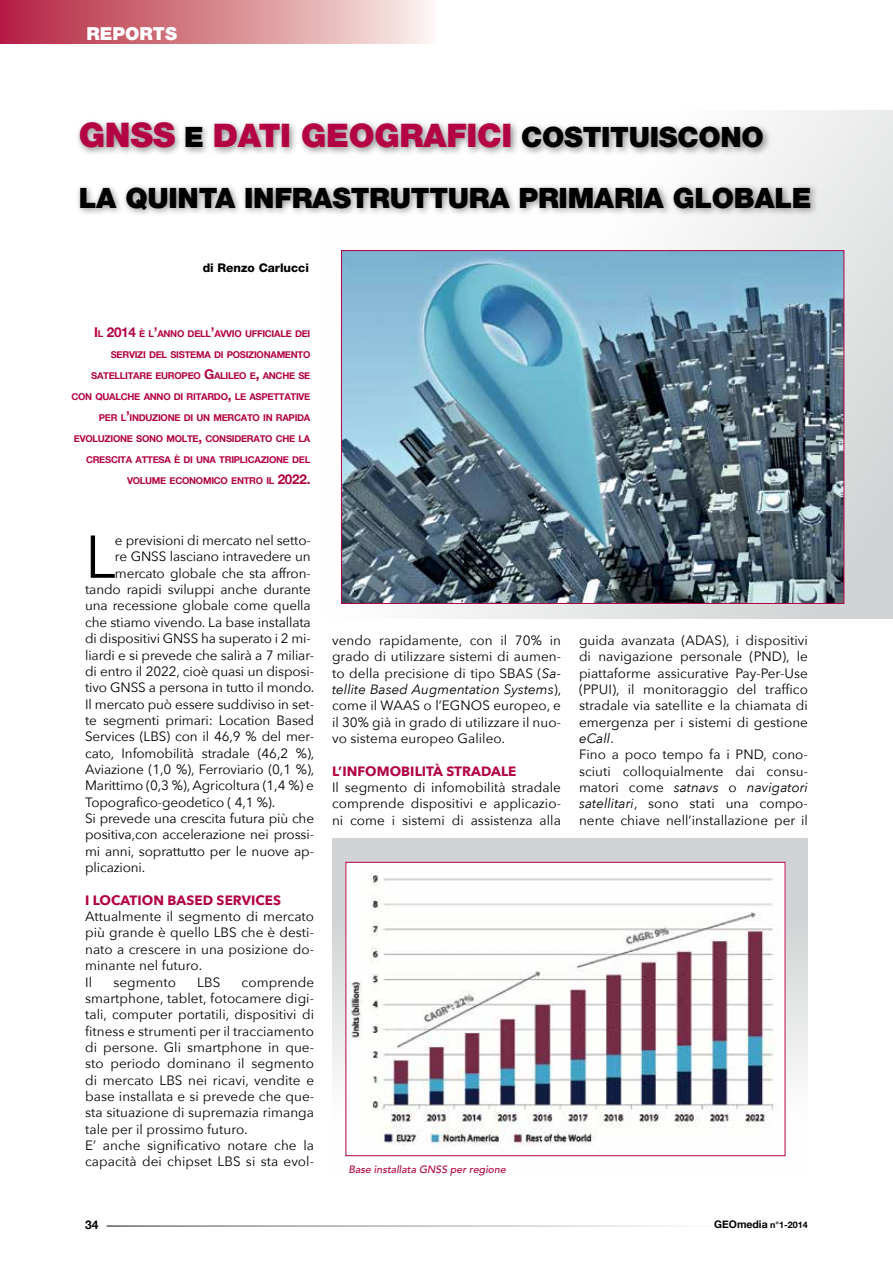
<style>
.page{position:relative;width:893px;height:1263px;background:#fff}
.page>*{position:absolute;margin:0;border:0;box-sizing:border-box;transform-origin:0 0}
.t1{font:59.7px "Avenir Next";color:#000}
.t2{font:900 28.05px/60.3px "Helvetica Neue";letter-spacing:-.01em;color:#000}
.t3{font:900 18px "Helvetica Neue";color:#fff}
.t4{font:13.5px/16.4px "Avenir Next";letter-spacing:.005em;color:#000}
.t5{font:700 13.5px "Avenir Next";letter-spacing:.005em;color:#b30343}
.t6{font:800 12px "Helvetica Neue";color:#000}
.t7{font:700 12px "Helvetica Neue";color:#000}
.t8{font:italic 500 10.5px "Avenir";color:#b30343}
.t9{font:700 10.5px "Helvetica Neue";color:#000}
.t10{font:700 9.45px "Helvetica Neue";letter-spacing:-.03em;color:#b30343}
.s1{font-size:34.05px;color:#b30343}
.s2{font-size:32.55px;color:#b30343}
.s3{font-size:13.5px}
.s4{font-style:italic}
.s5{font-size:9px}
</style>
<div class="page">
<div style="left:0;top:0;width:437px;height:44px;background:linear-gradient(to right,#b4203b,#fbf3e9)"></div>
<div style="left:332px;top:838px;width:476px;height:340px;background:linear-gradient(to bottom,#c8cbcc,#fff)"></div>
<svg style="left:340px;top:111px;width:553px;height:508px"></svg>
<div style="left:75px;top:118px;width:744px;height:100px;background:#000;opacity:.45"></div>
<img style="left:343px;top:252px;width:499px;height:350px">
<img style="left:347px;top:864px;width:436px;height:289px">
<div style="left:345px;top:862px;width:440px;height:294px;border:1px solid #b30343"></div>
<h3 class="t3" style="left:87px;top:23px;width:92px">REPORTS</h3>
<h2 class="t2" style="left:79px;top:107px;width:734px"><span class="s1">GNSS</span> E <span class="s2">DATI GEOGRAFICI</span> COSTITUISCONO<br>LA QUINTA INFRASTRUTTURA PRIMARIA GLOBALE</h2>
<p class="t6" style="left:203px;top:261px;width:108px">di Renzo Carlucci</p>
<p class="t10" style="left:94px;top:326px;width:218px"><span class="s3">I</span> L <span class="s3">2014</span> È L<span class="s3">’</span>ANNO DELL<span class="s3">’</span>AVVIO UFFICIALE DEI</p>
<p class="t10" style="left:111px;top:347px;width:201px">SERVIZI DEL SISTEMA DI POSIZIONAMENTO</p>
<p class="t10" style="left:91px;top:368px;width:221px">SATELLITARE EUROPEO <span class="s3">G</span>ALILEO E<span class="s3">,</span> ANCHE SE</p>
<p class="t10" style="left:71px;top:389px;width:240px">CON QUALCHE ANNO DI RITARDO<span class="s3">,</span> LE ASPETTATIVE</p>
<p class="t10" style="left:99px;top:410px;width:213px">PER L<span class="s3">’</span>INDUZIONE DI UN MERCATO IN RAPIDA</p>
<p class="t10" style="left:74px;top:431px;width:238px">EVOLUZIONE SONO MOLTE<span class="s3">,</span> CONSIDERATO CHE LA</p>
<p class="t10" style="left:86px;top:452px;width:226px">CRESCITA ATTESA È DI UNA TRIPLICAZIONE DEL</p>
<p class="t10" style="left:127px;top:473px;width:185px">VOLUME ECONOMICO ENTRO IL <span class="s3">2022.</span></p>
<h1 class="t1" style="left:85px;top:507px;width:32px">L</h1>
<p class="t4" style="left:115px;top:532px;width:197px">e previsioni di mercato nel setto-</p>
<p class="t4" style="left:115px;top:548px;width:197px">re GNSS lasciano intravedere un</p>
<p class="t4" style="left:115px;top:564px;width:197px">mercato globale che sta affron-</p>
<p class="t4" style="left:85px;top:581px;width:227px">tando rapidi sviluppi anche durante</p>
<p class="t4" style="left:85px;top:597px;width:227px">una recessione globale come quella</p>
<p class="t4" style="left:85px;top:613px;width:227px">che stiamo vivendo. La base installata</p>
<p class="t4" style="left:85px;top:630px;width:227px">di dispositivi GNSS ha superato i 2 mi-</p>
<p class="t4" style="left:85px;top:646px;width:230px">liardi e si prevede che salirà a 7 miliar-</p>
<p class="t4" style="left:85px;top:662px;width:230px">di entro il 2022, cioè quasi un disposi-</p>
<p class="t4" style="left:85px;top:679px;width:231px">tivo GNSS a persona in tutto il mondo.</p>
<p class="t4" style="left:85px;top:695px;width:230px">Il mercato può essere suddiviso in set-</p>
<p class="t4" style="left:85px;top:711px;width:230px">te segmenti primari: Location Based</p>
<p class="t4" style="left:85px;top:728px;width:230px">Services (LBS) con il 46,9 % del mer-</p>
<p class="t4" style="left:85px;top:744px;width:231px">cato, Infomobilità stradale (46,2 %),</p>
<p class="t4" style="left:85px;top:760px;width:231px">Aviazione (1,0 %), Ferroviario (0,1 %),</p>
<p class="t4" style="left:85px;top:777px;width:230px">Marittimo (0,3 %), Agricoltura (1,4 %) e</p>
<p class="t4" style="left:85px;top:793px;width:192px">Topografico-geodetico ( 4,1 %).</p>
<p class="t4" style="left:85px;top:809px;width:230px">Si prevede una crescita futura più che</p>
<p class="t4" style="left:85px;top:826px;width:230px">positiva,con accelerazione nei prossi-</p>
<p class="t4" style="left:85px;top:842px;width:230px">mi anni, soprattutto per le nuove ap-</p>
<p class="t4" style="left:85px;top:859px;width:62px">plicazioni.</p>
<p class="t5" style="left:85px;top:888px;width:197px">I LOCATION BASED SERVICES</p>
<p class="t4" style="left:85px;top:908px;width:230px">Attualmente il segmento di mercato più grande è quello LBS che è desti&shy;nato a crescere in una posizione do&shy;minante nel futuro.<br>Il</p>
<p class="t4" style="left:85px;top:973px;width:230px;text-indent:157px">comprende smartphone, tablet, fotocamere digi&shy;tali, computer portatili, dispositivi di fitness e strumenti per il tracciamento di persone. Gli smartphone in que&shy;sto periodo dominano il segmento di mercato LBS nei ricavi, vendite e base installata e si prevede che que&shy;sta situazione di supremazia rimanga tale per il prossimo futuro.<br>E’ anche significativo notare che la capacità dei chipset LBS si sta evol-</p>
<p class="t4" style="left:113px;top:973px;width:64px">segmento</p>
<p class="t4" style="left:197px;top:973px;width:25px">LBS</p>
<p class="t4" style="left:332px;top:631px;width:231px;text-align:justify">vendo rapidamente, con il 70% in grado di utilizzare sistemi di aumen&shy;to della precisione di tipo SBAS (<span class="s4">Sa&shy;tellite Based Augmentation Systems</span>), come il WAAS o l’EGNOS europeo, e il 30% già in grado di utilizzare il nuo&shy;vo sistema europeo Galileo.</p>
<p class="t5" style="left:332px;top:759px;width:186px">L’INFOMOBILITÀ STRADALE</p>
<p class="t4" style="left:332px;top:779px;width:230px;text-align:justify">Il segmento di infomobilità stradale comprende dispositivi e applicazio&shy;ni come i sistemi di assistenza alla</p>
<p class="t4" style="left:579px;top:631px;width:230px">guida avanzata (ADAS), i dispositivi di navigazione personale (PND), le piattaforme assicurative Pay-Per-Use (PPUI), il monitoraggio del traffico stradale via satellite e la chiamata di emergenza per i sistemi di gestione <span class="s4">eCall</span>.<br>Fino a poco tempo fa i PND, cono&shy;sciuti colloquialmente dai consu&shy;matori come <span class="s4">satnavs</span> o <span class="s4">navigatori satellitari</span>, sono stati una compo&shy;nente chiave nell’installazione per il</p>
<p class="t8" style="left:348px;top:1164px;width:159px">Base installata GNSS per regione</p>
<p class="t7" style="left:85px;top:1215px;width:15px">34</p>
<p class="t9" style="left:714px;top:1216px;width:95px">GEOmedia <span class="s5">n°1-2014</span></p>
</div>
